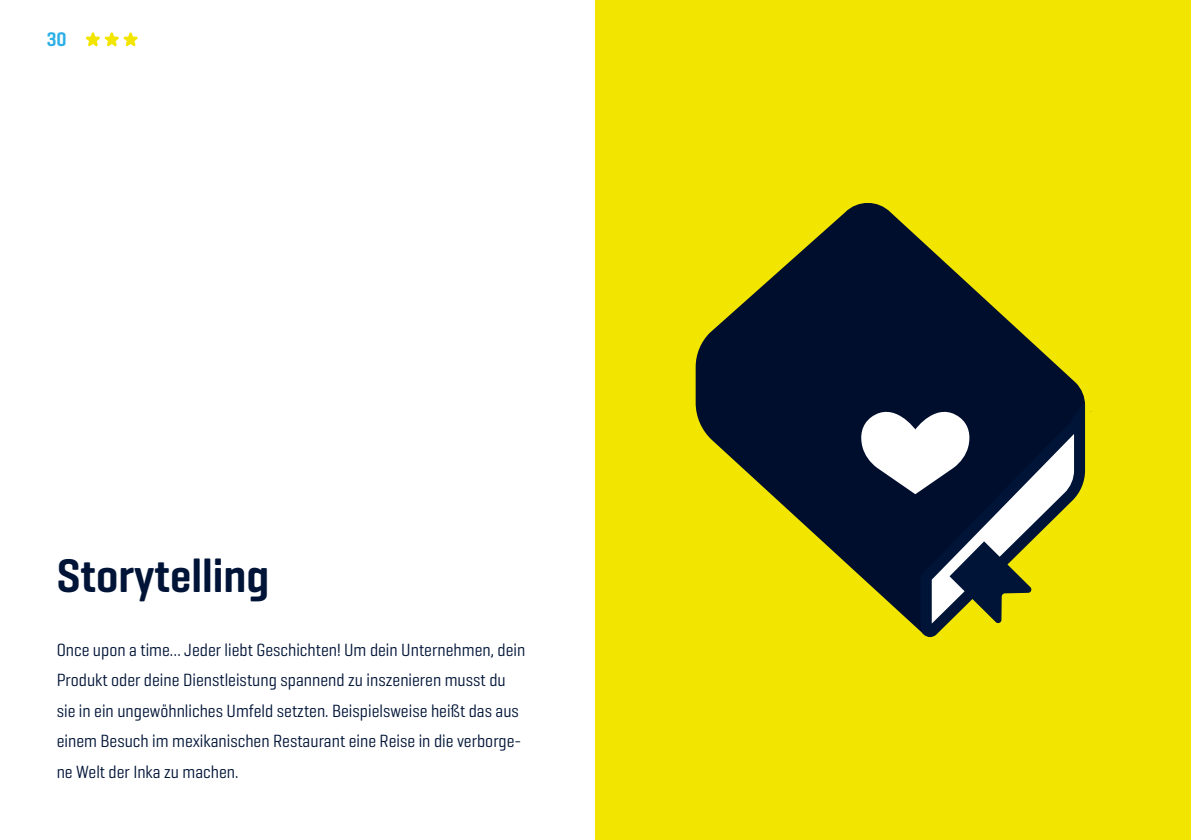
<style>
.page{position:relative;width:1191px;height:840px;background:#fff}
.page>*{position:absolute;margin:0;border:0;box-sizing:border-box;transform-origin:0 0}
.t1{font:600 48px "Geogrotesque Cond";color:#001437}
.t2{font:600 20px "Geogrotesque Cond";color:#2dafe6}
.t3{font:18px/30.4px "Geogrotesque Cond";color:#001437}
</style>
<div class="page">
<div style="left:595px;top:0;width:596px;height:839px;background:#f2e600"></div>
<svg style="left:695px;top:203px;width:390px;height:372px;fill:#000e2e"></svg>
<svg style="left:859px;top:399px;width:227px;height:237px"></svg>
<svg style="left:85px;top:32px;width:53px;height:15px"></svg>
<p class="t2" style="left:47px;top:27px;width:21px">30</p>
<h1 class="t1" style="left:57px;top:545px;width:214px">Storytelling</h1>
<p class="t3" style="left:57px;top:633px;width:470px">Once upon a time… Jeder liebt Geschichten! Um dein Unternehmen, dein Produkt oder deine Dienstleistung spannend zu inszenieren musst du sie in ein ungewöhnliches Umfeld setzten. Beispielsweise heißt das aus einem Besuch im mexikanischen Restaurant eine Reise in die verborge&shy;ne Welt der Inka zu machen.</p>
</div>
